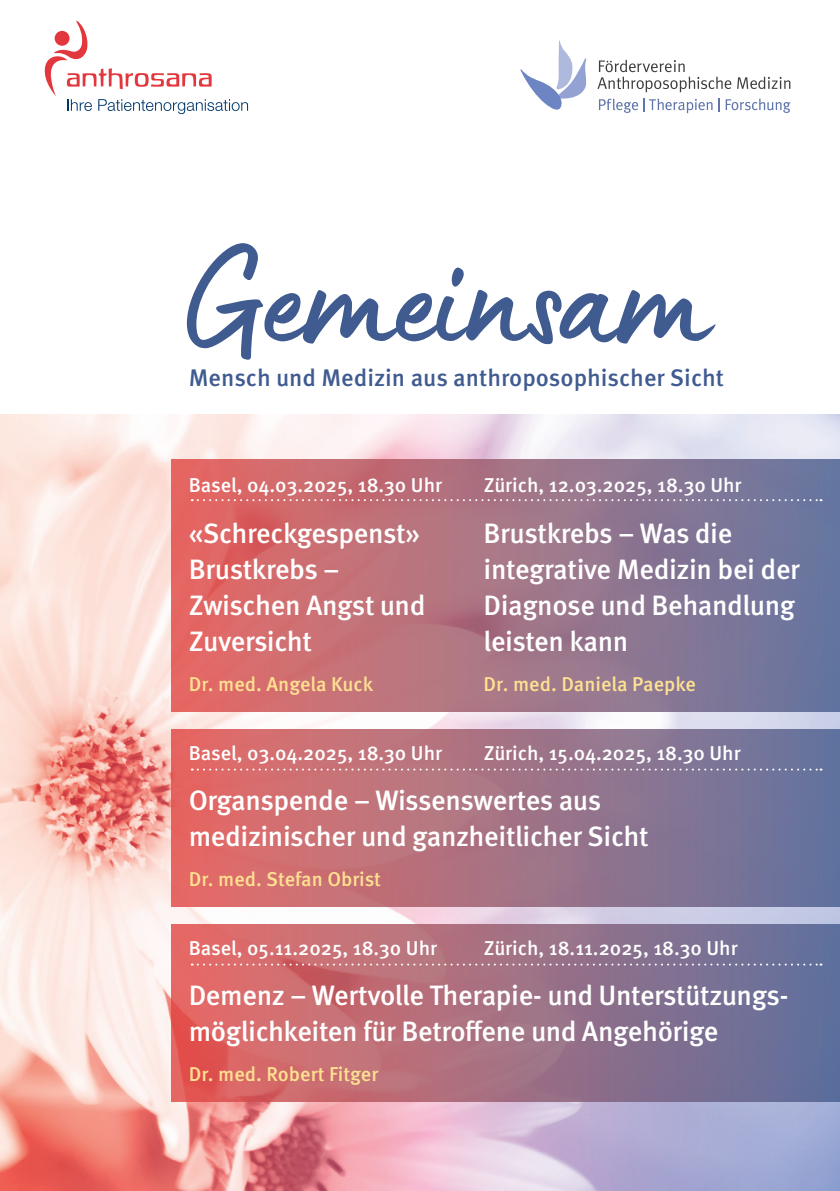
<style>
.page{position:relative;width:840px;height:1191px;background:#fff}
.page>*{position:absolute;margin:0;border:0;box-sizing:border-box;transform-origin:0 0}
.t1{font:145.4px "Lumios Marker";color:#405b90}
.t2{font:500 28px/36px "Meta Pro";letter-spacing:-.015em;color:#fff}
.t3{font:500 24px "Meta Pro";color:#405b90}
.t4{font:500 20px "Meta Pro";color:#fff}
.t5{font:500 20px "Meta Pro";color:#ffe192}
</style>
<div class="page">
<img style="left:0;top:414px;width:839px;height:777px">
<div style="left:171px;top:459px;width:668px;height:252px;background:linear-gradient(to right,#e86b64,#657aa4)"></div>
<div style="left:171px;top:730px;width:668px;height:176px;background:linear-gradient(to right,#e96e67,#6276a2)"></div>
<svg style="left:171px;top:924px;width:668px;height:177px;background:#a36e81"></svg>
<svg style="left:45px;top:21px;width:203px;height:93px"></svg>
<svg style="left:520px;top:40px;width:67px;height:70px"></svg>
<svg style="left:599px;top:99px;width:38px;height:14px"></svg>
<svg style="left:725px;top:99px;width:65px;height:14px"></svg>
<svg style="left:643px;top:98px;width:69px;height:15px"></svg>
<svg style="left:718px;top:98px;width:1px;height:13px"></svg>
<svg style="left:597px;top:60px;width:193px;height:32px"></svg>
<svg style="left:191px;top:768px;width:630px;height:2px"></svg>
<svg style="left:191px;top:963px;width:630px;height:2px"></svg>
<svg style="left:191px;top:499px;width:630px;height:2px"></svg>
<h1 class="t1" style="left:187px;top:204px;width:522px">Gemeinsam</h1>
<p class="t3" style="left:189px;top:359px;width:536px">Mensch und Medizin aus anthroposophischer Sicht</p>
<p class="t4" style="left:189px;top:469px;width:255px">Basel, 04.03.2025, 18.30 Uhr</p>
<p class="t4" style="left:483px;top:469px;width:259px">Zürich, 12.03.2025, 18.30 Uhr</p>
<p class="t2" style="left:189px;top:513px;width:238px">«Schreckgespenst»<br>Brustkrebs –<br>Zwischen Angst und<br>Zuversicht</p>
<p class="t5" style="left:189px;top:669px;width:186px">Dr. med. Angela Kuck</p>
<p class="t2" style="left:483px;top:513px;width:318px">Brustkrebs – Was die integrative Medizin bei der<br>Diagnose und Behandlung leisten kann</p>
<p class="t5" style="left:483px;top:669px;width:214px">Dr. med. Daniela Paepke</p>
<p class="t4" style="left:189px;top:738px;width:255px">Basel, 03.04.2025, 18.30 Uhr</p>
<p class="t4" style="left:483px;top:738px;width:258px">Zürich, 15.04.2025, 18.30 Uhr</p>
<p class="t2" style="left:189px;top:781px;width:461px">Organspende – Wissenswertes aus medizinischer und ganzheitlicher Sicht</p>
<p class="t5" style="left:189px;top:864px;width:194px">Dr. med. Stefan Obrist</p>
<p class="t4" style="left:189px;top:933px;width:250px">Basel, 05.11.2025, 18.30 Uhr</p>
<p class="t4" style="left:483px;top:933px;width:255px">Zürich, 18.11.2025, 18.30 Uhr</p>
<p class="t2" style="left:189px;top:976px;width:601px">Demenz – Wertvolle Therapie- und Unterstützungs&shy;möglichkeiten für Betroffene und Angehörige</p>
<p class="t5" style="left:189px;top:1059px;width:191px">Dr. med. Robert Fitger</p>
</div>
